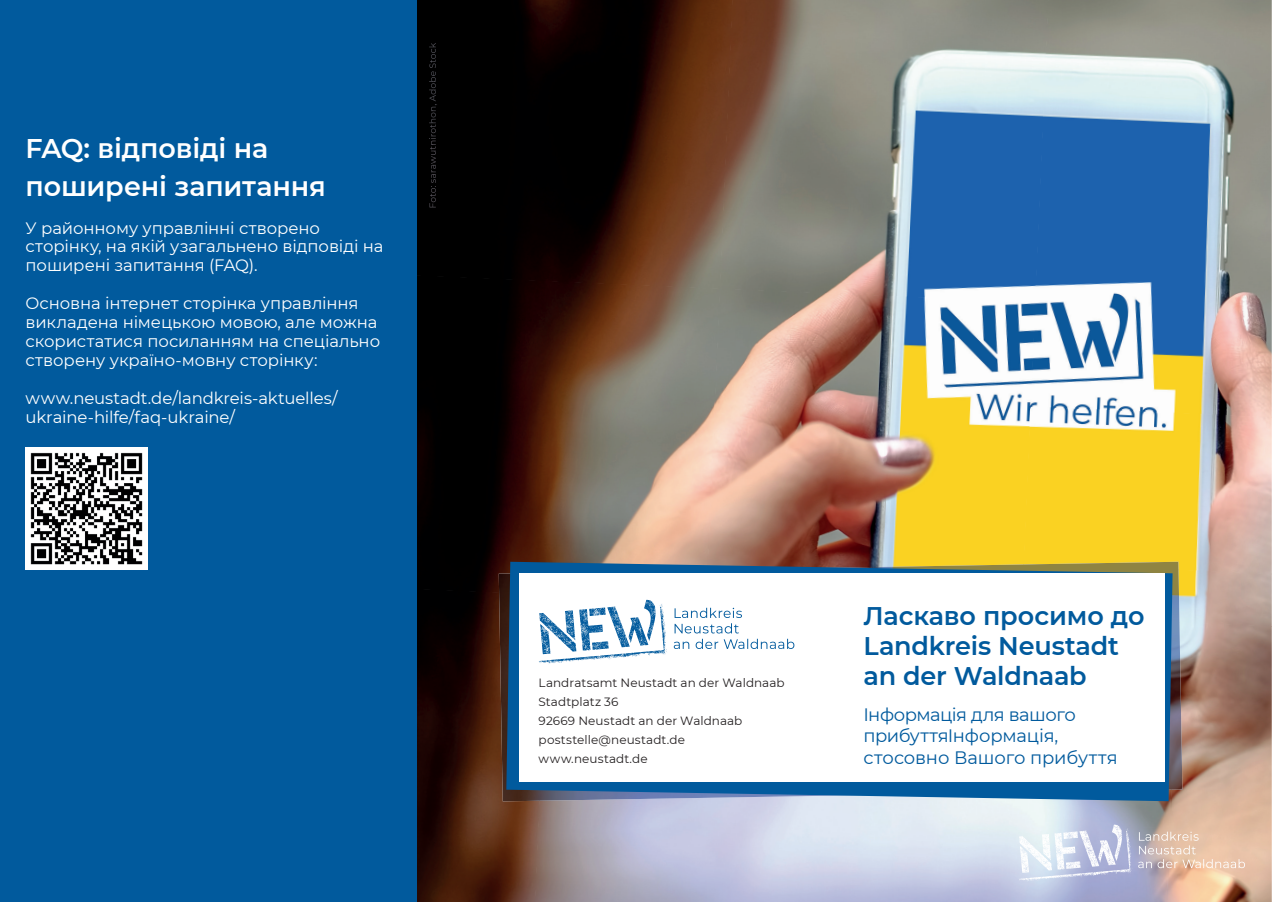
<style>
.page{position:relative;width:1272px;height:902px;background:#fff}
.page>*{position:absolute;margin:0;border:0;box-sizing:border-box;transform-origin:0 0}
.t1{font:600 27px/37.8px "Montserrat";letter-spacing:-.005em;color:#fff}
.t2{font:600 25.5px/30px "Montserrat";letter-spacing:-.01em;color:#015a9d}
.t3{font:18px/21.6px "Montserrat";letter-spacing:-.015em;color:#015a9d}
.t4{font:16.5px/18.9px "Montserrat";letter-spacing:-.005em;color:#fff}
.t5{font:12px/18.9px "Montserrat";letter-spacing:.01em;color:#231f20}
</style>
<div class="page">
<img style="left:417px;top:0;width:302px;height:275px">
<img style="left:719px;top:0;width:311px;height:288px">
<img style="left:1030px;top:0;width:241px;height:406px">
<img style="left:417px;top:275px;width:303px;height:313px">
<img style="left:707px;top:288px;width:328px;height:273px">
<img style="left:1023px;top:406px;width:248px;height:163px">
<img style="left:1182px;top:569px;width:89px;height:53px">
<img style="left:417px;top:588px;width:118px;height:313px">
<img style="left:1171px;top:622px;width:100px;height:279px">
<img style="left:535px;top:801px;width:636px;height:100px">
<img style="left:1172px;top:561px;width:10px;height:234px">
<svg style="left:506px;top:561px;width:666px;height:240px;background:#3b6e90"></svg>
<div style="left:519px;top:574px;width:645px;height:208px;background:#fff"></div>
<div style="left:0;top:0;width:417px;height:901px;background:#015a9d"></div>
<svg style="left:673px;top:607px;width:121px;height:42px"></svg>
<svg style="left:539px;top:599px;width:128px;height:65px"></svg>
<svg style="left:1138px;top:831px;width:106px;height:37px;background:#dfc3b1"></svg>
<svg style="left:1018px;top:824px;width:114px;height:57px"></svg>
<img style="left:429px;top:43px;width:8px;height:164px">
<img style="left:26px;top:448px;width:121px;height:121px">
<h1 class="t1" style="left:26px;top:128px;width:302px">FAQ: відповіді на поширені запитання</h1>
<p class="t4" style="left:26px;top:218px;width:359px">У районному управлінні створено сторінку, на якій узагальнено відповіді на поширені запитання (FAQ).</p>
<p class="t4" style="left:26px;top:293px;width:356px">Основна інтернет сторінка управління викладена німецькою мовою, але можна скористатися посиланням на спеціально створену україно-мовну сторінку:</p>
<p class="t4" style="left:26px;top:388px;width:314px">www.neustadt.de/landkreis-aktuelles/ ukraine-hilfe/faq-ukraine/</p>
<p class="t5" style="left:538px;top:673px;width:247px">Landratsamt Neustadt an der Waldnaab<br>Stadtplatz 36<br>92669 Neustadt an der Waldnaab poststelle@neustadt.de www.neustadt.de</p>
<h2 class="t2" style="left:863px;top:599px;width:282px">Ласкаво просимо до<br>Landkreis Neustadt an der Waldnaab</h2>
<p class="t3" style="left:863px;top:703px;width:256px">Інформація для вашого прибуттяІнформація, стосовно Вашого прибуття</p>
</div>
